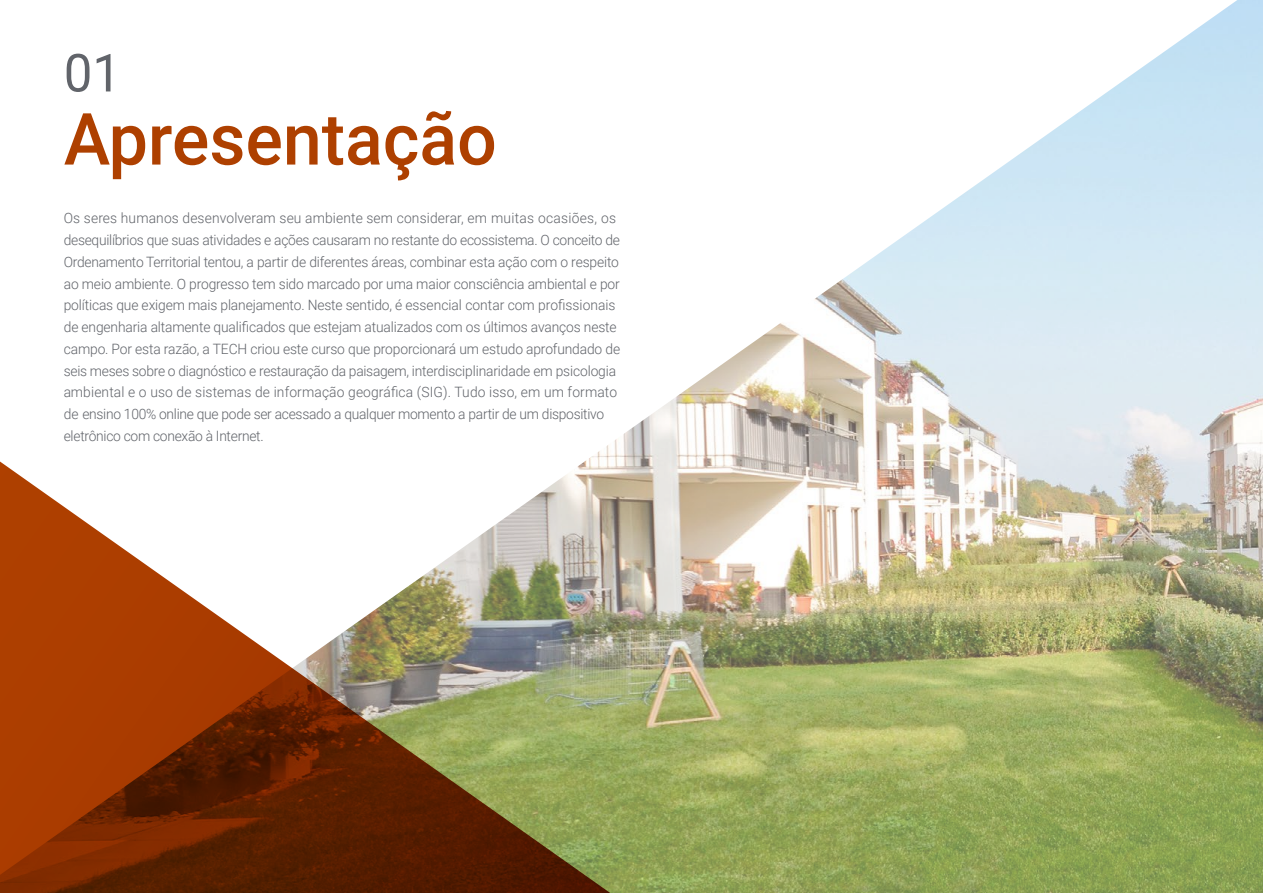
<style>
.page{position:relative;width:1263px;height:893px;background:#fff}
.page>*{position:absolute;margin:0;border:0;box-sizing:border-box;transform-origin:0 0}
.t1{font:500 72px "Roboto";color:#ae4000}
.t2{font:52.5px "Roboto";color:#61646a}
.t3{font:300 14.25px/21.8px "Roboto";letter-spacing:-.01em;color:#61646a}
</style>
<div class="page">
<img style="left:607px;top:0;width:656px;height:893px">
<svg style="left:0;top:446px;width:640px;height:447px"></svg>
<h2 class="t2" style="left:64px;top:36px;width:59px">01</h2>
<h1 class="t1" style="left:64px;top:89px;width:435px">Apresentação</h1>
<p class="t3" style="left:64px;top:207px;width:558px">Os seres humanos desenvolveram seu ambiente sem considerar, em muitas ocasiões, os desequilíbrios que suas atividades e ações causaram no restante do ecossistema. O conceito de Ordenamento Territorial tentou, a partir de diferentes áreas, combinar esta ação com o respeito ao meio ambiente. O progresso tem sido marcado por uma maior consciência ambiental e por políticas que exigem mais planejamento. Neste sentido, é essencial contar com profissionais de engenharia altamente qualificados que estejam atualizados com os últimos avanços neste campo. Por esta razão, a TECH criou este curso que proporcionará um estudo aprofundado de seis meses sobre o diagnóstico e restauração da paisagem, interdisciplinaridade em psicologia ambiental e o uso de sistemas de informação geográfica (SIG). Tudo isso, em um formato de ensino 100% online que pode ser acessado a qualquer momento a partir de um dispositivo eletrônico com conexão à Internet.</p>
</div>
